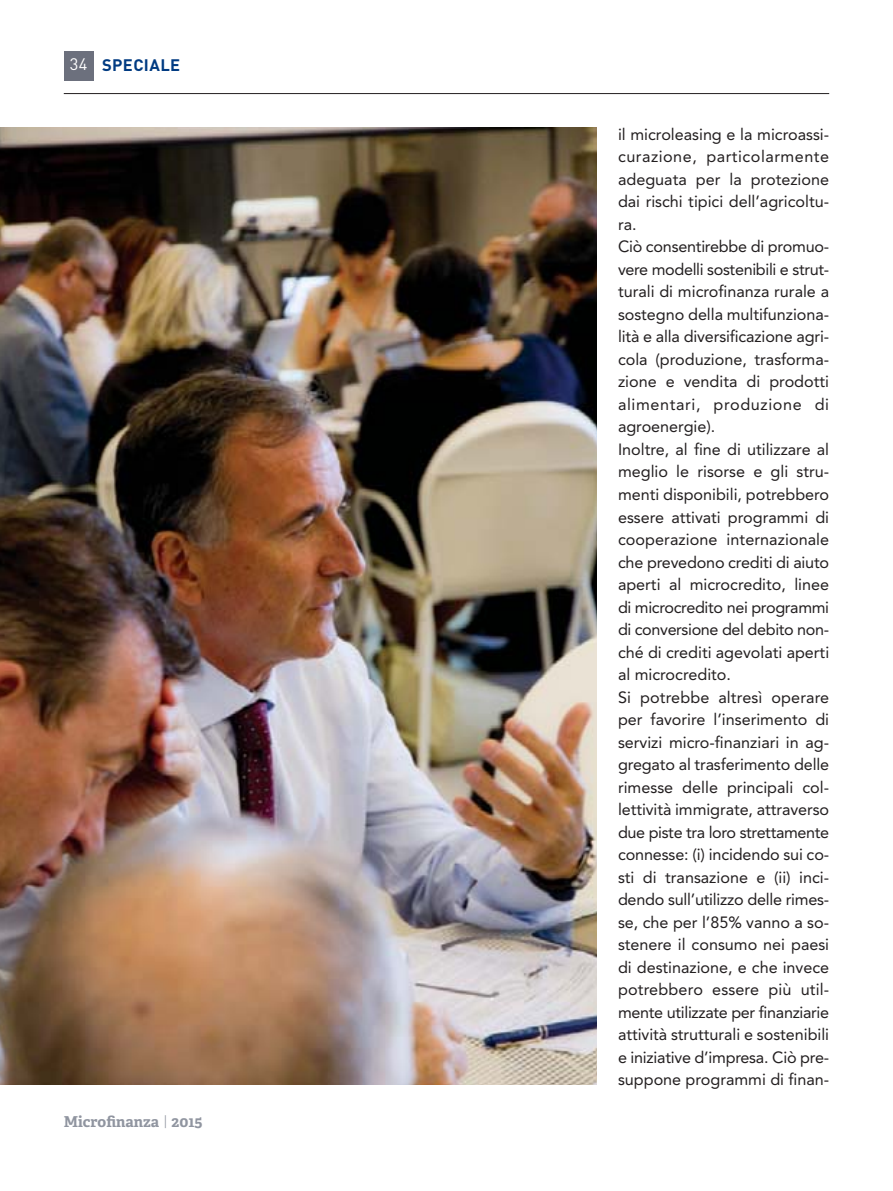
<style>
.page{position:relative;width:893px;height:1191px;background:#fff}
.page>*{position:absolute;margin:0;border:0;box-sizing:border-box;transform-origin:0 0}
.t1{font:700 16.5px "DIN";letter-spacing:.025em;color:#013b82}
.t2{font:16.2px/22.5px "Avenir";color:#231f20}
.t3{font:700 15px "Adelle Basic";color:#9095a0}
.s1{font-weight:400;color:#fff}
.s2{font-family:"DIN";font-weight:300}
</style>
<div class="page">
<div style="left:64px;top:51px;width:30px;height:30px;background:#6c707d"></div>
<hr style="left:64px;top:93px;width:765px;height:1px;background:#231f20">
<img style="left:0;top:128px;width:597px;height:956px">
<p class="t1" style="left:70px;top:59px;width:112px"><span class="s1">34</span> SPECIALE</p>
<p class="t3" style="left:64px;top:1112px;width:140px">Microfinanza <span class="s2">|</span> 2015</p>
<p class="t2" style="left:618px;top:124px;width:213px">il microleasing e la microassi&shy;curazione, particolarmente adeguata per la protezione dai rischi tipici dell’agricoltu&shy;ra.<br>Ciò consentirebbe di promuo&shy;vere modelli sostenibili e strut&shy;turali di microfinanza rurale a sostegno della multifunziona&shy;lità e alla diversificazione agri&shy;cola (produzione, trasforma&shy;zione e vendita di prodotti alimentari, produzione di agroenergie).<br>Inoltre, al fine di utilizzare al meglio le risorse e gli stru&shy;menti disponibili, potrebbero essere attivati programmi di cooperazione internazionale che prevedono crediti di aiuto aperti al microcredito, linee di microcredito nei programmi di conversione del debito non&shy;ché di crediti agevolati aperti al microcredito.<br>Si potrebbe altresì operare per favorire l’inserimento di servizi micro-finanziari in ag&shy;gregato al trasferimento delle rimesse delle principali col&shy;lettività immigrate, attraverso due piste tra loro strettamente connesse: (i) incidendo sui co&shy;sti di transazione e (ii) inci&shy;dendo sull’utilizzo delle rimes&shy;se, che per l’85% vanno a so&shy;stenere il consumo nei paesi di destinazione, e che invece potrebbero essere più util&shy;mente utilizzate per finanziarie attività strutturali e sostenibili e iniziative d’impresa. Ciò pre&shy;suppone programmi di finan-</p>
</div>
